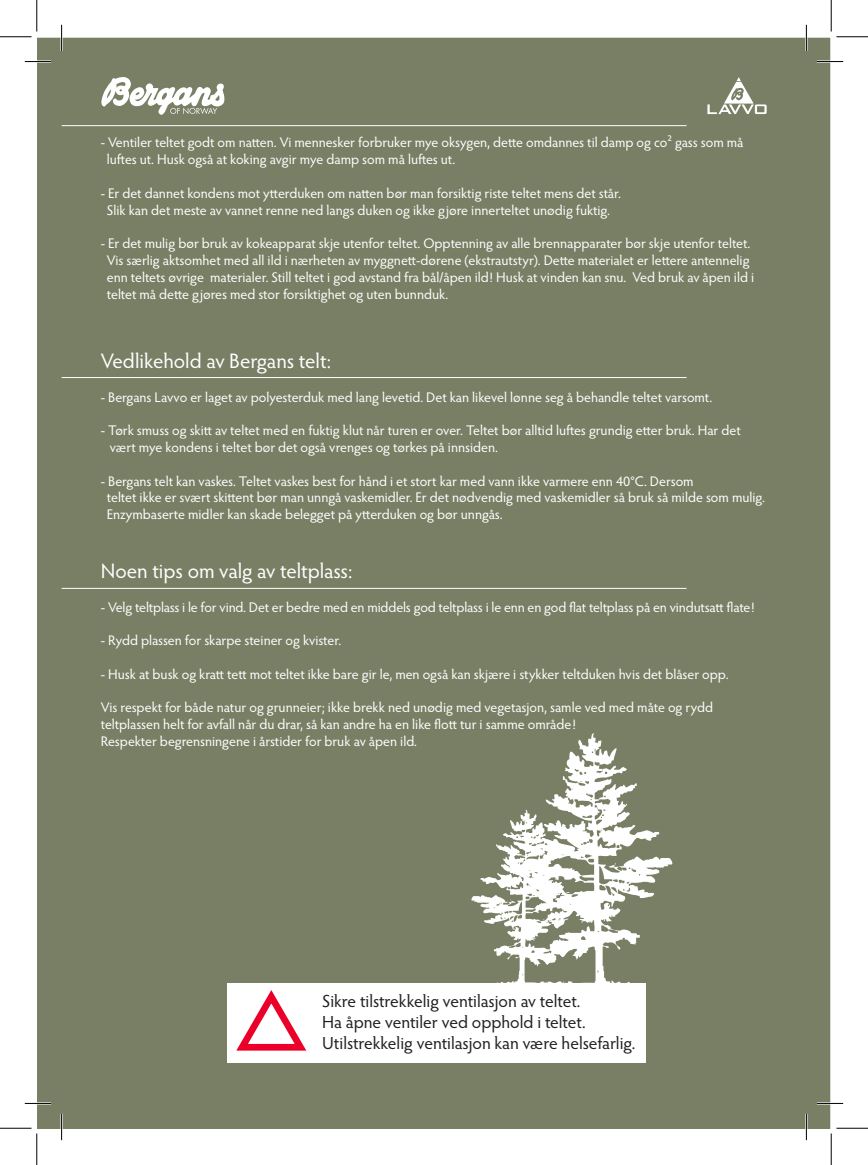
<style>
.page{position:relative;width:868px;height:1165px;background:#fff}
.page>*{position:absolute;margin:0;border:0;box-sizing:border-box;transform-origin:0 0}
.t1{font:21px "Hypatia Sans Pro";letter-spacing:-.005em;color:#fff}
.t2{font:17.5px "Hypatia Sans Pro";letter-spacing:-.005em;color:#231f20}
.t3{font:14px "Hypatia Sans Pro";letter-spacing:-.005em;color:#fff}
</style>
<div class="page">
<div style="left:37px;top:37px;width:793px;height:1091px;background:#787f64"></div>
<hr style="left:62px;top:125px;width:624px;height:1px;background:#fff">
<hr style="left:62px;top:588px;width:624px;height:1px;background:#fff">
<hr style="left:62px;top:377px;width:624px;height:1px;background:#fff">
<div style="left:227px;top:983px;width:418px;height:80px;background:#fff"></div>
<svg style="left:236px;top:990px;width:71px;height:61px"></svg>
<svg style="left:470px;top:733px;width:203px;height:252px"></svg>
<svg style="left:101px;top:77px;width:124px;height:38px"></svg>
<svg style="left:707px;top:77px;width:59px;height:37px"></svg>
<hr style="left:25px;top:60px;width:26px;height:3px;background:#fff">
<hr style="left:816px;top:60px;width:26px;height:3px;background:#fff">
<hr style="left:25px;top:1102px;width:26px;height:2px;background:#fff">
<hr style="left:816px;top:1102px;width:26px;height:2px;background:#fff">
<hr style="left:60px;top:25px;width:3px;height:26px;background:#fff">
<hr style="left:60px;top:1114px;width:3px;height:26px;background:#fff">
<hr style="left:805px;top:25px;width:2px;height:26px;background:#fff">
<hr style="left:805px;top:1114px;width:2px;height:26px;background:#fff">
<svg style="left:25px;top:61px;width:26px;height:1px"></svg>
<svg style="left:816px;top:61px;width:26px;height:1px"></svg>
<svg style="left:25px;top:1103px;width:26px;height:1px"></svg>
<svg style="left:816px;top:1103px;width:26px;height:1px"></svg>
<svg style="left:61px;top:25px;width:1px;height:26px"></svg>
<svg style="left:61px;top:1114px;width:1px;height:26px"></svg>
<svg style="left:805px;top:25px;width:1px;height:26px"></svg>
<svg style="left:805px;top:1114px;width:1px;height:26px"></svg>
<hr style="left:0;top:36px;width:32px;height:1px;background:#000">
<hr style="left:836px;top:36px;width:31px;height:1px;background:#000">
<hr style="left:0;top:1128px;width:32px;height:1px;background:#000">
<hr style="left:836px;top:1128px;width:31px;height:1px;background:#000">
<hr style="left:36px;top:0;width:1px;height:32px;background:#000">
<hr style="left:36px;top:1133px;width:1px;height:32px;background:#000">
<hr style="left:830px;top:0;width:1px;height:32px;background:#000">
<hr style="left:830px;top:1133px;width:1px;height:32px;background:#000">
<p class="t3" style="left:101px;top:133px;width:644px">- Ventiler teltet godt om natten. Vi mennesker forbruker mye oksygen, dette omdannes til damp og co2 gass som må</p>
<p class="t3" style="left:107px;top:150px;width:350px">luftes ut. Husk også at koking avgir mye damp som må luftes ut.</p>
<p class="t3" style="left:101px;top:184px;width:521px">- Er det dannet kondens mot ytterduken om natten bør man forsiktig riste teltet mens det står.</p>
<p class="t3" style="left:107px;top:200px;width:504px">Slik kan det meste av vannet renne ned langs duken og ikke gjøre innerteltet unødig fuktig.</p>
<p class="t3" style="left:101px;top:234px;width:651px">- Er det mulig bør bruk av kokeapparat skje utenfor teltet. Opptenning av alle brennapparater bør skje utenfor teltet.</p>
<p class="t3" style="left:107px;top:251px;width:644px">Vis særlig aktsomhet med all ild i nærheten av myggnett-dørene (ekstrautstyr). Dette materialet er lettere antennelig</p>
<p class="t3" style="left:107px;top:268px;width:648px">enn teltets øvrige materialer. Still teltet i god avstand fra bål/åpen ild! Husk at vinden kan snu. Ved bruk av åpen ild i</p>
<p class="t3" style="left:107px;top:284px;width:343px">teltet må dette gjøres med stor forsiktighet og uten bunnduk.</p>
<p class="t1" style="left:101px;top:347px;width:232px">Vedlikehold av Bergans telt:</p>
<p class="t3" style="left:101px;top:387px;width:612px">- Bergans Lavvo er laget av polyesterduk med lang levetid. Det kan likevel lønne seg å behandle teltet varsomt.</p>
<p class="t3" style="left:101px;top:421px;width:641px">- Tørk smuss og skitt av teltet med en fuktig klut når turen er over. Teltet bør alltid luftes grundig etter bruk. Har det</p>
<p class="t3" style="left:110px;top:438px;width:389px">vært mye kondens i teltet bør det også vrenges og tørkes på innsiden.</p>
<p class="t3" style="left:101px;top:471px;width:594px">- Bergans telt kan vaskes. Teltet vaskes best for hånd i et stort kar med vann ikke varmere enn 40°C. Dersom</p>
<p class="t3" style="left:107px;top:488px;width:659px">teltet ikke er svært skittent bør man unngå vaskemidler. Er det nødvendig med vaskemidler så bruk så milde som mulig.</p>
<p class="t3" style="left:107px;top:505px;width:397px">Enzymbaserte midler kan skade belegget på ytterduken og bør unngås.</p>
<p class="t1" style="left:101px;top:557px;width:253px">Noen tips om valg av teltplass:</p>
<p class="t3" style="left:101px;top:597px;width:655px">- Velg teltplass i le for vind. Det er bedre med en middels god teltplass i le enn en god flat teltplass på en vindutsatt flate!</p>
<p class="t3" style="left:101px;top:631px;width:242px">- Rydd plassen for skarpe steiner og kvister.</p>
<p class="t3" style="left:101px;top:665px;width:629px">- Husk at busk og kratt tett mot teltet ikke bare gir le, men også kan skjære i stykker teltduken hvis det blåser opp.</p>
<p class="t3" style="left:101px;top:698px;width:613px">Vis respekt for både natur og grunneier; ikke brekk ned unødig med vegetasjon, samle ved med måte og rydd</p>
<p class="t3" style="left:101px;top:715px;width:476px">teltplassen helt for avfall når du drar, så kan andre ha en like flott tur i samme område!</p>
<p class="t3" style="left:101px;top:732px;width:317px">Respekter begrensningene i årstider for bruk av åpen ild.</p>
<p class="t2" style="left:322px;top:990px;width:259px">Sikre tilstrekkelig ventilasjon av teltet.</p>
<p class="t2" style="left:322px;top:1011px;width:265px">Ha åpne ventiler ved opphold i teltet.</p>
<p class="t2" style="left:322px;top:1032px;width:314px">Utilstrekkelig ventilasjon kan være helsefarlig.</p>
</div>
